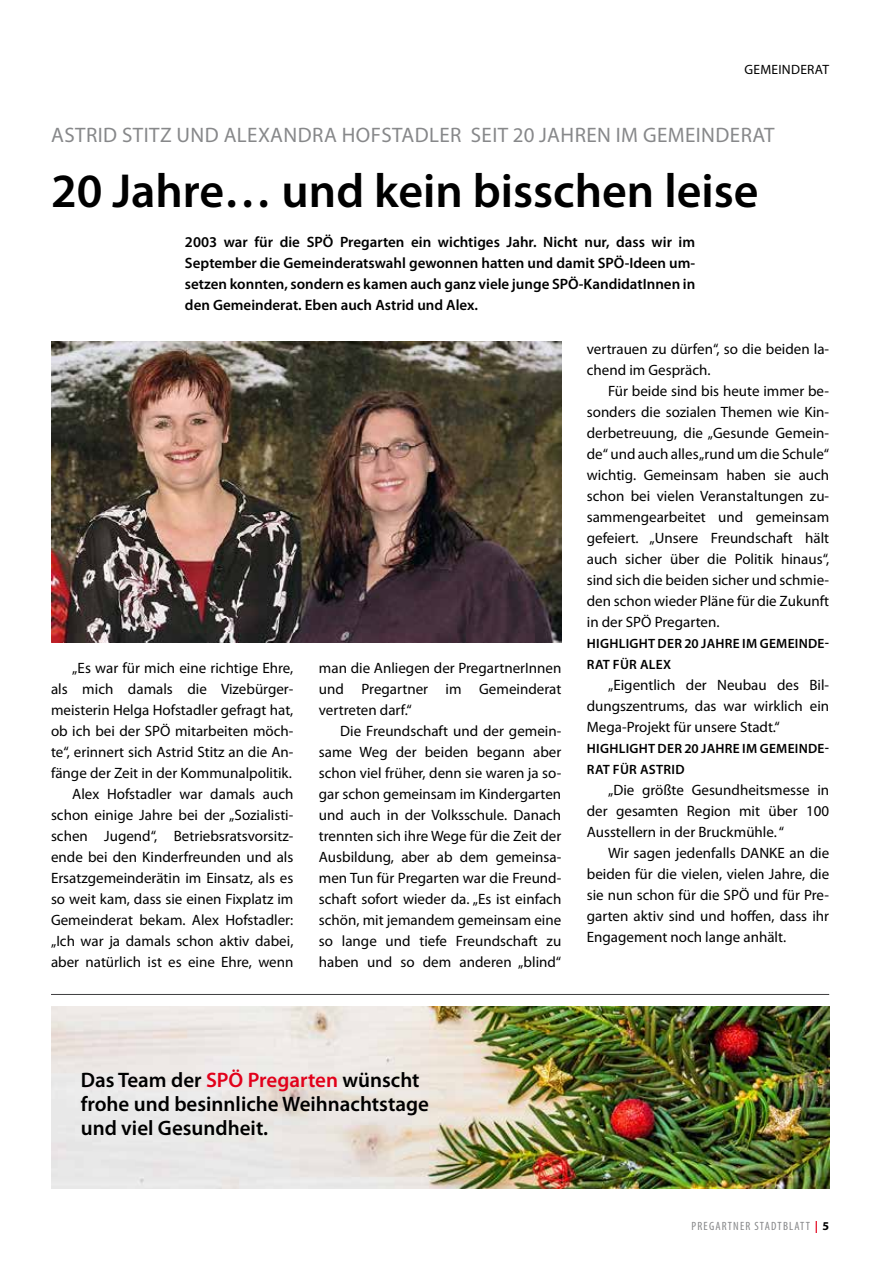
<style>
.page{position:relative;width:893px;height:1263px;background:#fff}
.page>*{position:absolute;margin:0;border:0;box-sizing:border-box;transform-origin:0 0}
.t1{font:600 48px "Myriad Pro";color:#000}
.t2{font:600 21px/24px "Myriad Pro";color:#000}
.t3{font:21px "Myriad Pro";letter-spacing:.02em;color:#87888a}
.t4{font:15px/21px "Myriad Pro";color:#000;text-align:justify}
.t5{font:600 15px/21px "Myriad Pro";color:#000;text-align:justify}
.t6{font:600 13.5px/21px "Myriad Pro";letter-spacing:.02em;color:#000}
.t7{font:13.5px "Myriad Pro";letter-spacing:.02em;color:#000}
.t8{font:condensed 12px "Myriad Pro";letter-spacing:.1em;color:#87888a}
.s1{color:#e2001a}
.s2{font-weight:700;font-stretch:normal;color:#e2001a}
.s3{font-weight:700;font-stretch:normal;color:#000}
</style>
<div class="page">
<img style="left:51px;top:342px;width:510px;height:300px">
<hr style="left:51px;top:994px;width:778px;height:1px;background:#3e3d40">
<img style="left:51px;top:1006px;width:778px;height:182px">
<p class="t7" style="left:744px;top:61px;width:86px">GEMEINDERAT</p>
<h2 class="t3" style="left:51px;top:122px;width:725px">ASTRID STITZ UND ALEXANDRA HOFSTADLER SEIT 20 JAHREN IM GEMEINDERAT</h2>
<h1 class="t1" style="left:51px;top:160px;width:709px">20 Jahre… und kein bisschen leise</h1>
<p class="t5" style="left:185px;top:231px;width:512px">2003 war für die SPÖ Pregarten ein wichtiges Jahr. Nicht nur, dass wir im September die Gemeinderatswahl gewonnen hatten und damit SPÖ-Ideen um&shy;setzen konnten, sondern es kamen auch ganz viele junge SPÖ-KandidatInnen in den Gemeinderat. Eben auch Astrid und Alex.</p>
<p class="t4" style="left:51px;top:657px;width:244px;text-align:right">„Es war für mich eine richtige Ehre,<br>als mich damals die Vizebürger&shy;meisterin Helga Hofstadler gefragt hat, ob ich bei der SPÖ mitarbeiten möch&shy;te“, erinnert sich Astrid Stitz an die An&shy;fänge der Zeit in der Kommunalpolitik.<br>Alex Hofstadler war damals auch schon einige Jahre bei der „Sozialisti&shy;schen Jugend“, Betriebsratsvorsitz&shy;ende bei den Kinderfreunden und als Ersatzgemeinderätin im Einsatz, als es so weit kam, dass sie einen Fixplatz im Gemeinderat bekam. Alex Hofstadler: „Ich war ja damals schon aktiv dabei, aber natürlich ist es eine Ehre, wenn</p>
<p class="t4" style="left:319px;top:657px;width:244px">man die Anliegen der PregartnerInnen und Pregartner im Gemeinderat vertreten darf.“</p>
<p class="t4" style="left:319px;top:720px;width:244px;text-indent:21px">Die Freundschaft und der gemein&shy;same Weg der beiden begann aber schon viel früher, denn sie waren ja so&shy;gar schon gemeinsam im Kindergarten und auch in der Volksschule. Danach trennten sich ihre Wege für die Zeit der Ausbildung, aber ab dem gemeinsa&shy;men Tun für Pregarten war die Freund&shy;schaft sofort wieder da. „Es ist einfach schön, mit jemandem gemeinsam eine so lange und tiefe Freundschaft zu haben und so dem anderen „blind“</p>
<p class="t4" style="left:587px;top:338px;width:244px">vertrauen zu dürfen“, so die beiden la&shy;chend im Gespräch.</p>
<p class="t4" style="left:587px;top:380px;width:244px;text-indent:21px">Für beide sind bis heute immer be&shy;sonders die sozialen Themen wie Kin&shy;derbetreuung, die „Gesunde Gemein&shy;de“ und auch alles „rund um die Schule“ wichtig. Gemeinsam haben sie auch schon bei vielen Veranstaltungen zu&shy;sammengearbeitet und gemeinsam gefeiert. „Unsere Freundschaft hält auch sicher über die Politik hinaus“, sind sich die beiden sicher und schmie&shy;den schon wieder Pläne für die Zukunft in der SPÖ Pregarten.</p>
<p class="t6" style="left:587px;top:632px;width:244px">HIGHLIGHT DER 20 JAHRE IM GEMEINDE-<br>RAT FÜR ALEX</p>
<p class="t4" style="left:587px;top:674px;width:244px;text-indent:21px">„Eigentlich der Neubau des Bil&shy;dungszentrums, das war wirklich ein Mega-Projekt für unsere Stadt.“</p>
<p class="t6" style="left:587px;top:737px;width:244px">HIGHLIGHT DER 20 JAHRE IM GEMEINDE-<br>RAT FÜR ASTRID</p>
<p class="t4" style="left:587px;top:779px;width:244px;text-indent:21px">„Die größte Gesundheitsmesse in der gesamten Region mit über 100<br>Ausstellern in der Bruckmühle. “</p>
<p class="t4" style="left:587px;top:842px;width:244px;text-indent:21px">Wir sagen jedenfalls DANKE an die beiden für die vielen, vielen Jahre, die sie nun schon für die SPÖ und für Pre&shy;garten aktiv sind und hoffen, dass ihr Engagement noch lange anhält.</p>
<h2 class="t2" style="left:81px;top:1068px;width:350px">Das Team der <span class="s1">SPÖ Pregarten</span> wünscht frohe und besinnliche Weihnachtstage und viel Gesundheit.</h2>
<p class="t8" style="left:691px;top:1219px;width:139px">PREGARTNER STADTBLATT <span class="s2">|</span> <span class="s3">5</span></p>
</div>
